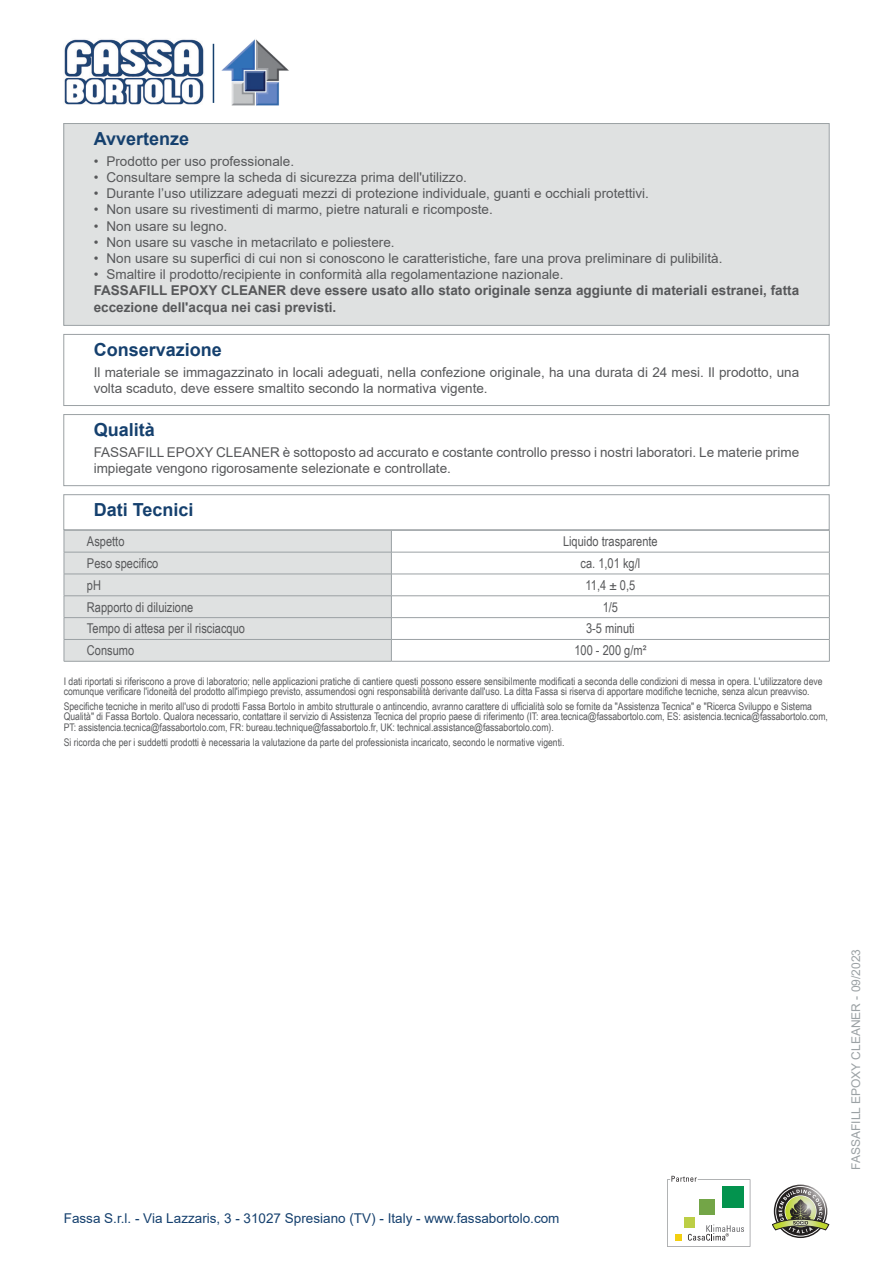
<style>
.page{position:relative;width:893px;height:1263px;background:#fff}
.page>*{position:absolute;margin:0;border:0;box-sizing:border-box;transform-origin:0 0}
.Titolo{font:700 18px "Arial";color:#15406e}
.Conservazione{font:13.5px/16.2px "Arial";color:#57585a}
.Qualita{font:13.5px/16.2px "Arial";color:#57585a}
.Note{font:700 13.5px/16.2px "Arial";color:#57585a}
.normale_sx{font:13.5px "Arial Narrow";color:#57585a}
.t1{font:13.5px "Arial";color:#15406e}
.normale_centrato{font:13.5px "Arial Narrow";color:#57585a}
.t2{font:12px "Arial";color:#9ba1a4}
.Disclaimer{font:10.5px/10.5px "Arial Narrow";color:#57585a}
</style>
<div class="page">
<div style="left:64px;top:124px;width:765px;height:201px;background:#dfe1e1"></div>
<div style="left:64px;top:123px;width:765px;height:203px;border:1px solid #9ba1a4"></div>
<div style="left:64px;top:334px;width:765px;height:72px;border:1px solid #9ba1a4"></div>
<div style="left:64px;top:414px;width:765px;height:72px;border:1px solid #9ba1a4"></div>
<div style="left:64px;top:494px;width:765px;height:36px;border:1px solid #9ba1a4"></div>
<hr style="left:391px;top:530px;width:439px;height:1px;background:#9ba1a4">
<hr style="left:391px;top:552px;width:439px;height:1px;background:#9ba1a4">
<hr style="left:391px;top:574px;width:439px;height:1px;background:#9ba1a4">
<hr style="left:391px;top:595px;width:439px;height:1px;background:#9ba1a4">
<hr style="left:391px;top:617px;width:439px;height:1px;background:#9ba1a4">
<hr style="left:64px;top:661px;width:327px;height:1px;background:#9ba1a4">
<hr style="left:391px;top:639px;width:439px;height:1px;background:#9ba1a4">
<svg style="left:64px;top:530px;width:328px;height:131px;background:#dbdddd"></svg>
<svg style="left:829px;top:530px;width:1px;height:131px"></svg>
<hr style="left:391px;top:661px;width:439px;height:1px;background:#9ba1a4">
<svg style="left:667px;top:1176px;width:83px;height:71px"></svg>
<svg style="left:772px;top:1186px;width:57px;height:50px"></svg>
<img style="left:64px;top:39px;width:140px;height:66px">
<hr style="left:213px;top:44px;width:1px;height:59px;background:#15406e">
<img style="left:221px;top:39px;width:68px;height:67px">
<p class="Titolo" style="left:94px;top:126px;width:97px">Avvertenze</p>
<p class="Conservazione" style="left:94px;top:153px;width:202px">• Prodotto per uso professionale.</p>
<p class="Conservazione" style="left:94px;top:169px;width:375px">• Consultare sempre la scheda di sicurezza prima dell'utilizzo.</p>
<p class="Conservazione" style="left:94px;top:185px;width:557px">• Durante l’uso utilizzare adeguati mezzi di protezione individuale, guanti e occhiali protettivi.</p>
<p class="Conservazione" style="left:94px;top:201px;width:401px">• Non usare su rivestimenti di marmo, pietre naturali e ricomposte.</p>
<p class="Conservazione" style="left:94px;top:218px;width:135px">• Non usare su legno.</p>
<p class="Conservazione" style="left:94px;top:234px;width:302px">• Non usare su vasche in metacrilato e poliestere.</p>
<p class="Conservazione" style="left:94px;top:250px;width:630px">• Non usare su superfici di cui non si conoscono le caratteristiche, fare una prova preliminare di pulibilità.</p>
<p class="Conservazione" style="left:94px;top:266px;width:471px">• Smaltire il prodotto/recipiente in conformità alla regolamentazione nazionale.</p>
<p class="Note" style="left:94px;top:283px;width:707px">FASSAFILL EPOXY CLEANER deve essere usato allo stato originale senza aggiunte di materiali estranei, fatta eccezione dell'acqua nei casi previsti.</p>
<p class="Titolo" style="left:94px;top:337px;width:130px">Conservazione</p>
<p class="Conservazione" style="left:94px;top:364px;width:707px">Il materiale se immagazzinato in locali adeguati, nella confezione originale, ha una durata di 24 mesi. Il prodotto, una volta scaduto, deve essere smaltito secondo la normativa vigente.</p>
<p class="Titolo" style="left:94px;top:417px;width:63px">Qualità</p>
<p class="Qualita" style="left:94px;top:444px;width:707px">FASSAFILL EPOXY CLEANER è sottoposto ad accurato e costante controllo presso i nostri laboratori. Le materie prime impiegate vengono rigorosamente selezionate e controllate.</p>
<p class="Titolo" style="left:94px;top:497px;width:101px">Dati Tecnici</p>
<p class="normale_sx" style="left:87px;top:531px;width:39px">Aspetto</p>
<p class="normale_centrato" style="left:563px;top:531px;width:96px">Liquido trasparente</p>
<p class="normale_sx" style="left:87px;top:553px;width:73px">Peso specifico</p>
<p class="normale_centrato" style="left:580px;top:553px;width:61px">ca. 1,01 kg/l</p>
<p class="normale_sx" style="left:87px;top:575px;width:16px">pH</p>
<p class="normale_centrato" style="left:585px;top:575px;width:51px">11,4 ± 0,5</p>
<p class="normale_sx" style="left:87px;top:597px;width:108px">Rapporto di diluizione</p>
<p class="normale_centrato" style="left:603px;top:597px;width:17px">1/5</p>
<p class="normale_sx" style="left:87px;top:619px;width:160px">Tempo di attesa per il risciacquo</p>
<p class="normale_centrato" style="left:586px;top:619px;width:50px">3-5 minuti</p>
<p class="normale_sx" style="left:87px;top:641px;width:49px">Consumo</p>
<p class="normale_centrato" style="left:574px;top:641px;width:73px">100 - 200 g/m²</p>
<p class="Disclaimer" style="left:64px;top:675px;width:760px">I dati riportati si riferiscono a prove di laboratorio; nelle applicazioni pratiche di cantiere questi possono essere sensibilmente modificati a seconda delle condizioni di messa in opera. L'utilizzatore deve comunque verificare l'idoneità del prodotto all'impiego previsto, assumendosi ogni responsabilità derivante dall'uso. La ditta Fassa si riserva di apportare modifiche tecniche, senza alcun preavviso.</p>
<p class="Disclaimer" style="left:64px;top:701px;width:766px">Specifiche tecniche in merito all'uso di prodotti Fassa Bortolo in ambito strutturale o antincendio, avranno carattere di ufficialità solo se fornite da "Assistenza Tecnica" e "Ricerca Sviluppo e Sistema<br>Qualità" di Fassa Bortolo. Qualora necessario, contattare il servizio di Assistenza Tecnica del proprio paese di riferimento (IT: area.tecnica@fassabortolo.com, ES: asistencia.tecnica@fassabortolo.com,<br>PT: assistencia.tecnica@fassabortolo.com, FR: bureau.technique@fassabortolo.fr, UK: technical.assistance@fassabortolo.com).</p>
<p class="Disclaimer" style="left:64px;top:736px;width:502px">Si ricorda che per i suddetti prodotti è necessaria la valutazione da parte del professionista incaricato, secondo le normative vigenti.</p>
<p class="t1" style="left:64px;top:1208px;width:497px">Fassa S.r.l. - Via Lazzaris, 3 - 31027 Spresiano (TV) - Italy - www.fassabortolo.com</p>
<p class="t2" style="left:848px;top:1170px;width:222px;rotate:-90deg">FASSAFILL EPOXY CLEANER - 09/2023</p>
</div>
